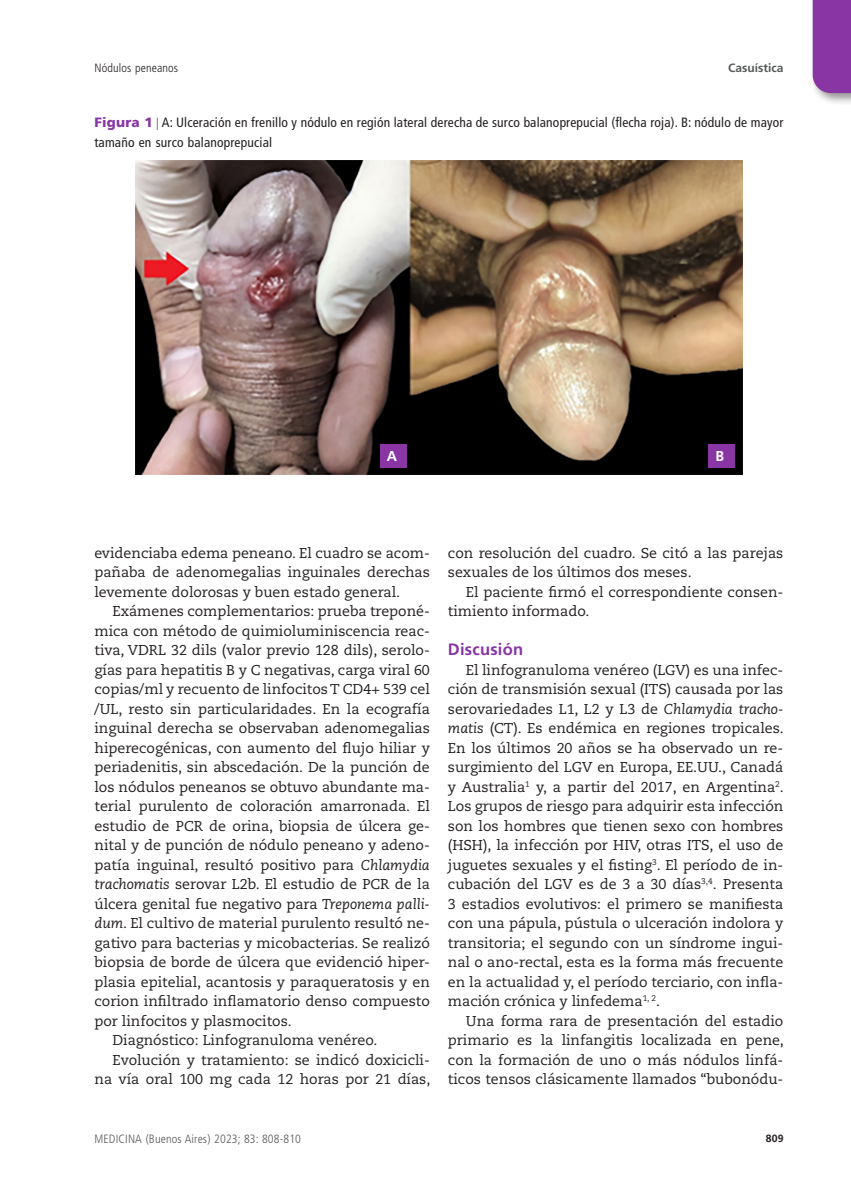
<style>
.page{position:relative;width:851px;height:1191px;background:#fff}
.page>*{position:absolute;margin:0;border:0;box-sizing:border-box;transform-origin:0 0}
.subtit-texto{font:700 16.5px "Frutiger LT Std";letter-spacing:.015em;color:#8935a4}
.texto1{font:14.25px/19.5px "Caecilia LT Std";color:#231f20;text-align:justify}
.texto1-2{font:700 14.25px "Frutiger";color:#fff}
.epigrafe{font:condensed 13.5px/19.5px "Frutiger LT Std";letter-spacing:.01em;color:#231f20}
.t1{font:300 condensed 12px "Frutiger LT Std";letter-spacing:.01em;color:#57585a}
.t2{font:300 condensed 12px "Frutiger LT Std";letter-spacing:.01em;color:#231f20}
.t3{font:700 12px "Frutiger LT Std";color:#57585a}
.t4{font:700 10.5px "Frutiger LT Std";color:#231f20}
.s1{font-weight:900;font-stretch:normal;color:#8935a4}
.s2{font-style:italic}
</style>
<div class="page">
<div style="left:808px;top:0;width:42px;height:105px;background:#231f20;opacity:.5"></div>
<div style="left:812px;top:0;width:38px;height:93px;background:#8935a4"></div>
<img style="left:136px;top:161px;width:606px;height:313px">
<div style="left:380px;top:444px;width:27px;height:24px;background:#8935a4"></div>
<div style="left:707px;top:444px;width:27px;height:24px;background:#8935a4"></div>
<p class="t2" style="left:94px;top:61px;width:85px">Nódulos peneanos</p>
<p class="t3" style="left:727px;top:61px;width:57px">Casuística</p>
<p class="epigrafe" style="left:94px;top:113px;width:690px"><span class="s1">Figura 1</span> A: Ulceración en frenillo y nódulo en región lateral derecha de surco balanoprepucial (flecha roja). B: nódulo de mayor tamaño en surco balanoprepucial</p>
<p class="texto1-2" style="left:387px;top:448px;width:12px">A</p>
<p class="texto1-2" style="left:715px;top:448px;width:10px">B</p>
<p class="texto1" style="left:94px;top:543px;width:337px">evidenciaba edema peneano. El cuadro se acom&shy;pañaba de adenomegalias inguinales derechas levemente dolorosas y buen estado general.</p>
<p class="texto1" style="left:94px;top:601px;width:337px;text-indent:18px">Exámenes complementarios: prueba treponé&shy;mica con método de quimioluminiscencia reac&shy;tiva, VDRL 32 dils (valor previo 128 dils), serolo&shy;gías para hepatitis B y C negativas, carga viral 60 copias/ml y recuento de linfocitos T CD4+ 539 cel /UL, resto sin particularidades. En la ecografía inguinal derecha se observaban adenomegalias hiperecogénicas, con aumento del flujo hiliar y periadenitis, sin abscedación. De la punción de los nódulos peneanos se obtuvo abundante ma&shy;terial purulento de coloración amarronada. El estudio de PCR de orina, biopsia de úlcera ge&shy;nital y de punción de nódulo peneano y adeno&shy;patía inguinal, resultó positivo para <span class="s2">Chlamydia trachomatis</span> serovar L2b. El estudio de PCR de la úlcera genital fue negativo para <span class="s2">Treponema palli&shy;dum</span>. El cultivo de material purulento resultó ne&shy;gativo para bacterias y micobacterias. Se realizó biopsia de borde de úlcera que evidenció hiper&shy;plasia epitelial, acantosis y paraqueratosis y en corion infiltrado inflamatorio denso compuesto por linfocitos y plasmocitos.</p>
<p class="texto1" style="left:112px;top:1030px;width:266px">Diagnóstico: Linfogranuloma venéreo.</p>
<p class="texto1" style="left:94px;top:1050px;width:337px;text-align:right">Evolución y tratamiento: se indicó doxicicli&shy;na vía oral 100 mg cada 12 horas por 21 días,</p>
<p class="texto1" style="left:448px;top:543px;width:337px">con resolución del cuadro. Se citó a las parejas sexuales de los últimos dos meses.</p>
<p class="texto1" style="left:448px;top:582px;width:337px;text-indent:18px">El paciente firmó el correspondiente consen&shy;timiento informado.</p>
<p class="subtit-texto" style="left:448px;top:639px;width:77px">Discusión</p>
<p class="texto1" style="left:448px;top:660px;width:337px;text-indent:18px">El linfogranuloma venéreo (LGV) es una infec&shy;ción de transmisión sexual (ITS) causada por las serovariedades L1, L2 y L3 de <span class="s2">Chlamydia tracho&shy;matis</span> (CT). Es endémica en regiones tropicales.<br>En los últimos 20 años se ha observado un re&shy;surgimiento del LGV en Europa, EE.UU., Canadá y Australia<sup>1</sup> y, a partir del 2017, en Argentina<sup>2</sup>.<br>Los grupos de riesgo para adquirir esta infección son los hombres que tienen sexo con hombres (HSH), la infección por HIV, otras ITS, el uso de juguetes sexuales y el fisting<sup>3</sup>. El período de in&shy;cubación del LGV es de 3 a 30 días<sup>3,4</sup>. Presenta 3 estadios evolutivos: el primero se manifiesta con una pápula, pústula o ulceración indolora y transitoria; el segundo con un síndrome ingui&shy;nal o ano-rectal, esta es la forma más frecuente en la actualidad y, el período terciario, con infla&shy;mación crónica y linfedema<sup>1,</sup> <sup>2</sup>.</p>
<p class="texto1" style="left:448px;top:1011px;width:337px;text-indent:18px">Una forma rara de presentación del estadio primario es la linfangitis localizada en pene, con la formación de uno o más nódulos linfá&shy;ticos tensos clásicamente llamados “bubonódu-</p>
<p class="t1" style="left:94px;top:1132px;width:208px">MEDICINA (Buenos Aires) 2023; 83: 808-810</p>
<p class="t4" style="left:765px;top:1132px;width:19px">809</p>
</div>
